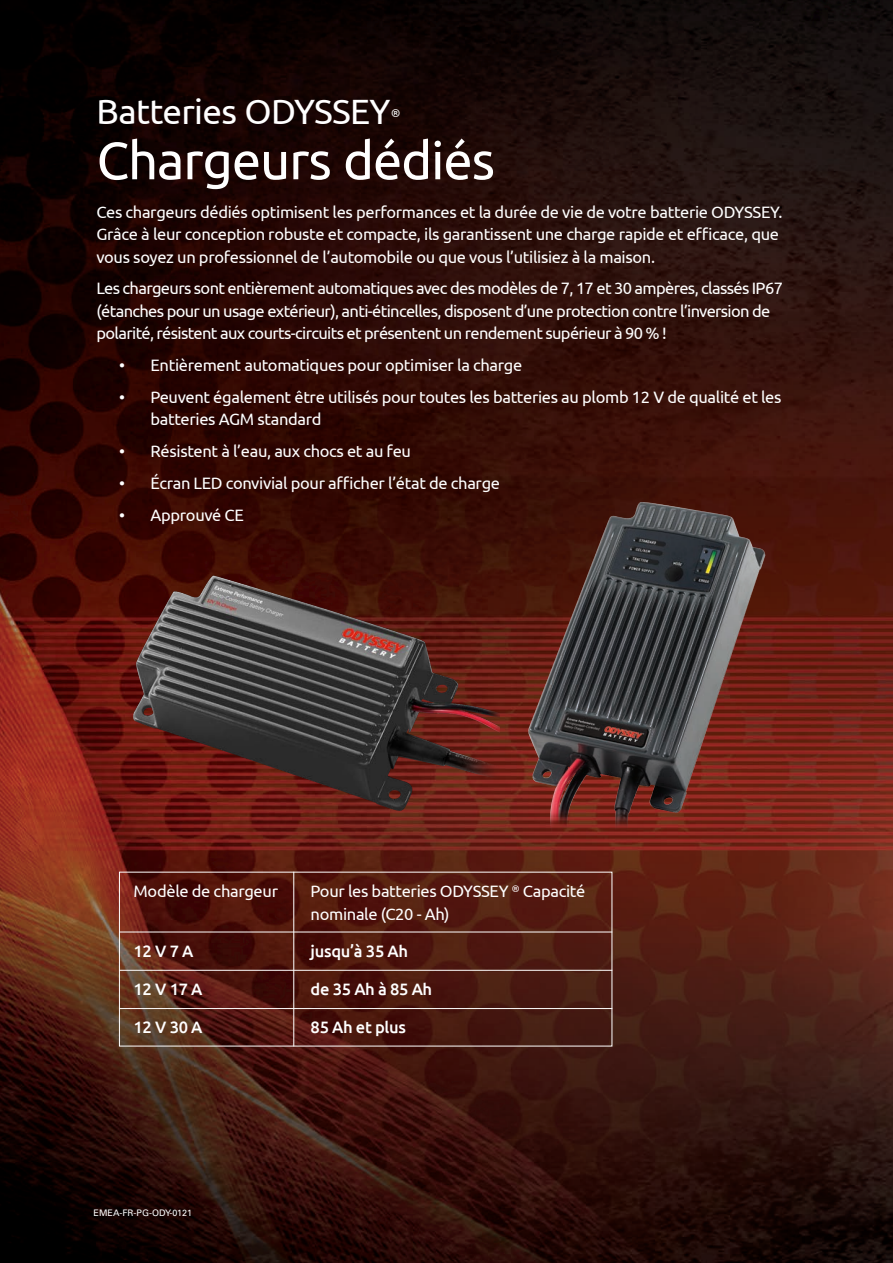
<style>
.page{position:relative;width:893px;height:1263px;background:#fff}
.page>*{position:absolute;margin:0;border:0;box-sizing:border-box;transform-origin:0 0}
.t1{font:52.5px "Ubuntu";letter-spacing:-.02em;color:#fff}
.t2{font:35.1px "Ubuntu";letter-spacing:-.02em;color:#fff}
.t3{font:16.5px/22.5px "Ubuntu";letter-spacing:-.02em;color:#fff}
.t4{font:16.5px/22.5px "Ubuntu";letter-spacing:-.04em;color:#fff}
.t5{font:500 16.5px "Ubuntu";letter-spacing:-.02em;color:#fff}
.t6{font:11.4px "Ubuntu";color:#fff}
.t7{font:9px "Univers LT Std";color:#fff}
</style>
<div class="page">
<img style="left:0;top:0;width:893px;height:1263px">
<img style="left:90px;top:564px;width:409px;height:257px">
<img style="left:510px;top:490px;width:268px;height:342px">
<hr style="left:119px;top:932px;width:493px;height:1px;background:#fff">
<hr style="left:119px;top:970px;width:493px;height:1px;background:#fff">
<hr style="left:119px;top:1008px;width:493px;height:1px;background:#fff">
<hr style="left:293px;top:872px;width:1px;height:174px;background:#fff">
<p class="t2" style="left:97px;top:90px;width:296px">Batteries ODYSSEY</p>
<p class="t6" style="left:391px;top:106px;width:11px">®</p>
<p class="t1" style="left:97px;top:129px;width:400px">Chargeurs dédiés</p>
<p class="t3" style="left:97px;top:200px;width:688px">Ces chargeurs dédiés optimisent les performances et la durée de vie de votre batterie ODYSSEY.<br>Grâce à leur conception robuste et compacte, ils garantissent une charge rapide et efficace, que vous soyez un professionnel de l’automobile ou que vous l’utilisiez à la maison.</p>
<p class="t4" style="left:97px;top:277px;width:688px">Les chargeurs sont entièrement automatiques avec des modèles de 7, 17 et 30 ampères, classés IP67 (étanches pour un usage extérieur), anti-étincelles, disposent d’une protection contre l’inversion de polarité, résistent aux courts-circuits et présentent un rendement supérieur à 90 % !</p>
<p class="t3" style="left:119px;top:353px;width:405px">• Entièrement automatiques pour optimiser la charge</p>
<p class="t3" style="left:151px;top:385px;width:632px;text-indent:-31px">• Peuvent également être utilisés pour toutes les batteries au plomb 12 V de qualité et les batteries AGM standard</p>
<p class="t3" style="left:119px;top:440px;width:294px">• Résistent à l’eau, aux chocs et au feu</p>
<p class="t3" style="left:119px;top:471px;width:383px">• Écran LED convivial pour afficher l’état de charge</p>
<p class="t3" style="left:119px;top:503px;width:126px">• Approuvé CE</p>
<p class="t3" style="left:134px;top:879px;width:146px">Modèle de chargeur</p>
<p class="t3" style="left:311px;top:879px;width:276px">Pour les batteries ODYSSEY <sup>®</sup> Capacité nominale (C20 - Ah)</p>
<p class="t5" style="left:134px;top:941px;width:61px">12 V 7 A</p>
<p class="t5" style="left:311px;top:941px;width:99px">jusqu’à 35 Ah</p>
<p class="t5" style="left:134px;top:979px;width:70px">12 V 17 A</p>
<p class="t5" style="left:311px;top:979px;width:123px">de 35 Ah à 85 Ah</p>
<p class="t5" style="left:134px;top:1016px;width:70px">12 V 30 A</p>
<p class="t5" style="left:311px;top:1016px;width:97px">85 Ah et plus</p>
<p class="t7" style="left:94px;top:1207px;width:100px">EMEA-FR-PG-ODY-0121</p>
</div>
